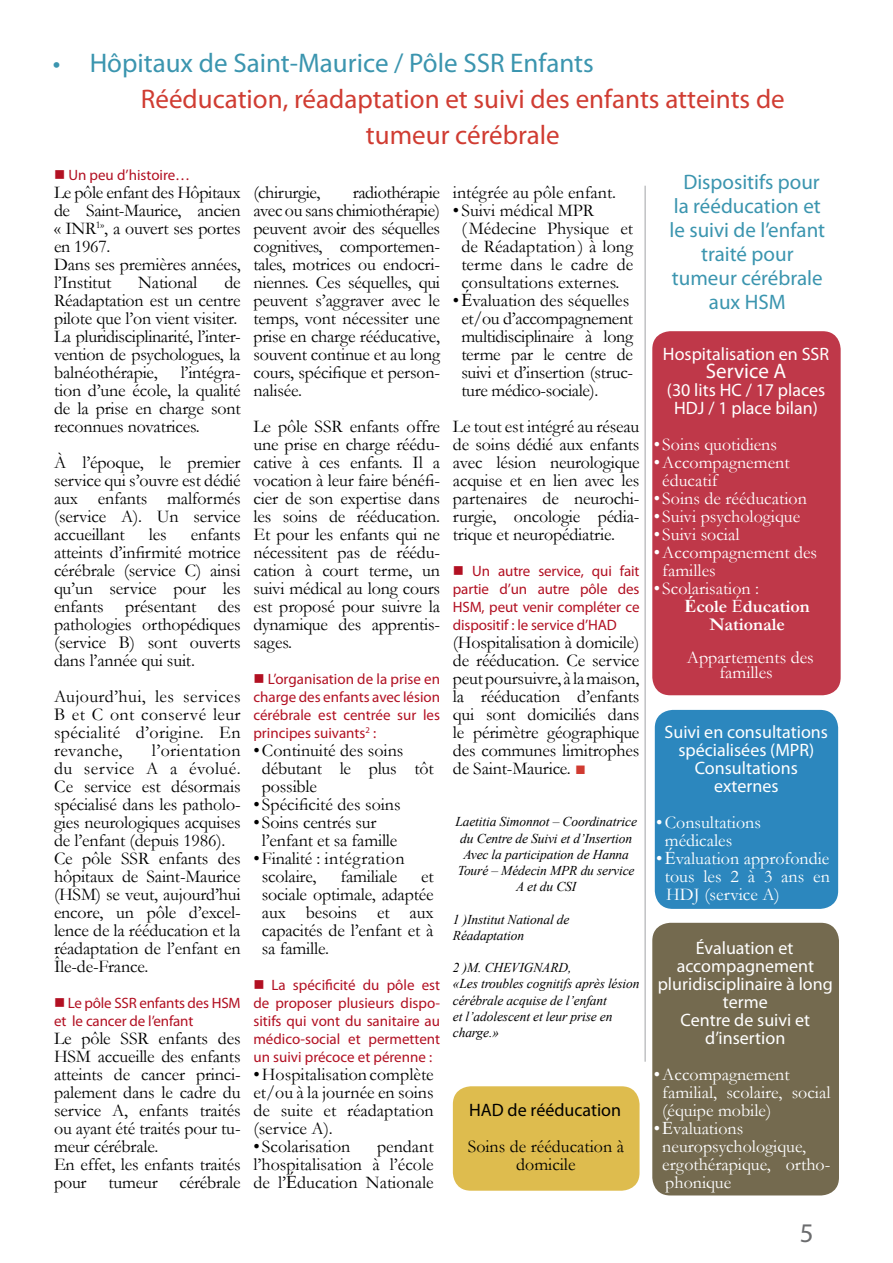
<style>
.page{position:relative;width:893px;height:1263px;background:#fff}
.page>*{position:absolute;margin:0;border:0;box-sizing:border-box;transform-origin:0 0}
.t1{font:27px/36px "Myriad Pro";color:#d03c32;text-align:center}
.t2{font:27px "Myriad Pro";color:#3b95af}
.t3{font:27px "Myriad Pro";color:#6b6c6e}
.t4{font:21px/24px "Myriad Pro";color:#3b95af;text-align:center}
.t5{font:21px "Myriad Pro";color:#fff}
.t6{font:18px/18px "Garamond";letter-spacing:-.01em;color:#000;text-align:justify}
.t7{font:18px/18px "Garamond";color:#fff}
.t8{font:18px/18px "Myriad Pro";color:#fff;text-align:center}
.t9{font:700 18px "Garamond";color:#fff}
.t10{font:18px "Myriad Pro";color:#000}
.t11{font:15px/18px "Myriad Pro";letter-spacing:-.005em;color:#b21022;text-align:justify}
.t12{font:italic 13.5px/16.2px "Times New Roman";letter-spacing:-.01em;color:#000}
.s1{font-family:"Times New Roman"}
.s2{color:#d03b31}
.s3{font-family:"Times New Roman";font-weight:400}
</style>
<div class="page">
<div style="left:655px;top:710px;width:183px;height:199px;background:#2c87be;border-radius:18px"></div>
<div style="left:652px;top:923px;width:187px;height:272px;background:#746a4f;border-radius:18px"></div>
<div style="left:652px;top:331px;width:189px;height:364px;background:#bf3849;border-radius:18px"></div>
<div style="left:453px;top:1086px;width:186px;height:105px;background:#debc4e;border-radius:18px"></div>
<hr style="left:644px;top:186px;width:2px;height:876px;background:#c1c2c4">
<h1 class="t2" style="left:53px;top:46px;width:543px">• Hôpitaux de Saint-Maurice / Pôle SSR Enfants</h1>
<h1 class="t1" style="left:141px;top:81px;width:645px">Rééducation, réadaptation et suivi des enfants atteints de tumeur cérébrale</h1>
<p class="t11" style="left:68px;top:166px;width:123px">Un peu d’histoire…</p>
<p class="t6" style="left:54px;top:183px;width:188px;text-align:left">Le pôle enfant des Hôpitaux de Saint-Maurice, ancien « INR<sup>1»</sup>, a ouvert ses portes en 1967.<br>Dans ses premières années, l’Institut</p>
<p class="t4" style="left:669px;top:169px;width:157px">Dispositifs pour la rééducation et le suivi de l’enfant traité pour tumeur cérébrale aux HSM</p>
<p class="t6" style="left:253px;top:183px;width:188px;text-indent:99px">radiothérapie avec ou sans chimiothérapie) peuvent avoir des séquelles cognitives, comportemen&shy;tales, motrices ou endocri&shy;niennes. Ces séquelles, qui peuvent s’aggraver avec le temps, vont nécessiter une prise en charge rééducative, souvent continue et au long cours, spécifique et person&shy;nalisée.</p>
<p class="t6" style="left:253px;top:417px;width:188px">Le pôle SSR enfants offre une prise en charge réédu&shy;cative à ces enfants. Il a vocation à leur faire bénéfi&shy;cier de son expertise dans les soins de rééducation.<br>Et pour les enfants qui ne nécessitent pas de réédu&shy;cation à court terme, un suivi médical au long cours est proposé pour suivre la dynamique des apprentis&shy;sages.</p>
<p class="t11" style="left:253px;top:670px;width:188px;text-indent:14px">L’organisation de la prise en charge des enfants avec lésion cérébrale est centrée sur les principes suivants<sup>2</sup> :</p>
<p class="t6" style="left:262px;top:741px;width:173px;text-align:left;text-indent:-8px">•Continuité des soins débutant le plus tôt possible</p>
<p class="t6" style="left:253px;top:795px;width:149px">•Spécificité des soins</p>
<p class="t6" style="left:262px;top:813px;width:137px;text-indent:-8px">•Soins centrés sur l’enfant et sa famille</p>
<p class="t6" style="left:262px;top:849px;width:144px;text-indent:-8px">•Finalité : intégration scolaire,</p>
<p class="t6" style="left:453px;top:183px;width:165px">intégrée au pôle enfant.</p>
<p class="t6" style="left:461px;top:201px;width:173px;text-align:left;text-indent:-8px">•Suivi médical MPR (Médecine Physique et de Réadaptation) à long terme dans le cadre de consultations externes.</p>
<p class="t6" style="left:461px;top:291px;width:173px;text-align:left;text-indent:-8px"><span class="s1">• É</span>valuation des séquelles et/ou d’accompagnement multidisciplinaire à long terme par le centre de suivi et d’insertion (struc&shy;ture médico-sociale).</p>
<p class="t6" style="left:453px;top:417px;width:188px">Le tout est intégré au réseau de soins dédié aux enfants avec lésion neurologique acquise et en lien avec les partenaires de neurochi&shy;rurgie, oncologie pédia&shy;trique et neuropédiatrie.</p>
<p class="t11" style="left:453px;top:562px;width:188px;text-indent:19px">Un autre service, qui fait partie d’un autre pôle des HSM, peut venir compléter ce dispositif : le service d’HAD</p>
<p class="t6" style="left:453px;top:633px;width:188px">(Hospitalisation à domicile) de rééducation. Ce service peut poursuivre, à la maison, la rééducation d’enfants qui sont domiciliés dans le périmètre géographique des communes limitrophes de Saint-Maurice. <span class="s2">■</span></p>
<p class="t6" style="left:253px;top:183px;width:68px">(chirurgie,</p>
<p class="t6" style="left:54px;top:273px;width:188px;text-align:left;text-indent:170px">de<br>Réadaptation est un centre pilote que l’on vient visiter.<br>La pluridisciplinarité, l’inter&shy;vention de psychologues, la balnéothérapie,</p>
<p class="t6" style="left:138px;top:273px;width:61px">National</p>
<p class="t8" style="left:663px;top:345px;width:168px">Hospitalisation en SSR</p>
<p class="t5" style="left:706px;top:358px;width:82px">Service A</p>
<p class="t8" style="left:667px;top:381px;width:160px">(30 lits HC / 17 places<br>HDJ / 1 place bilan)</p>
<p class="t7" style="left:654px;top:435px;width:125px">•Soins quotidiens</p>
<p class="t7" style="left:662px;top:453px;width:129px;text-indent:-8px">•Accompagnement éducatif</p>
<p class="t7" style="left:654px;top:489px;width:155px">•Soins de rééducation</p>
<p class="t7" style="left:654px;top:507px;width:148px">•Suivi psychologique</p>
<p class="t7" style="left:654px;top:525px;width:87px">•Suivi social</p>
<p class="t7" style="left:662px;top:543px;width:156px;text-indent:-8px">•Accompagnement des familles</p>
<p class="t7" style="left:654px;top:579px;width:107px">•Scolarisation :</p>
<p class="t9" style="left:684px;top:594px;width:127px"><span class="s1">É</span>cole <span class="s3">É</span>ducation</p>
<p class="t9" style="left:709px;top:612px;width:77px">Nationale</p>
<p class="t7" style="left:687px;top:649px;width:128px;line-height:15px;text-align:center">Appartements des familles</p>
<p class="t6" style="left:54px;top:363px;width:188px;text-indent:127px">l’intégra&shy;tion d’une école, la qualité de la prise en charge sont reconnues novatrices.</p>
<p class="t6" style="left:54px;top:453px;width:188px">À l’époque, le premier service qui s’ouvre est dédié aux enfants malformés (service A). Un service accueillant</p>
<p class="t6" style="left:54px;top:525px;width:188px;text-indent:137px">enfants atteints d’infirmité motrice cérébrale (service C) ainsi qu’un service pour les enfants présentant des pathologies orthopédiques (service B) sont ouverts dans l’année qui suit.</p>
<p class="t6" style="left:54px;top:687px;width:188px">Aujourd’hui, les services B et C ont conservé leur spécialité d’origine. En revanche,</p>
<p class="t6" style="left:149px;top:525px;width:19px">les</p>
<p class="t8" style="left:665px;top:723px;width:165px">Suivi en consultations spécialisées (MPR)<br>Consultations externes</p>
<p class="t7" style="left:665px;top:813px;width:98px;text-indent:-8px">•Consultations médicales</p>
<p class="t7" style="left:665px;top:849px;width:167px;text-align:justify;text-indent:-8px"><span class="s1">• É</span>valuation approfondie tous les 2 à 3 ans en HDJ (service A)</p>
<p class="t8" style="left:658px;top:939px;width:177px">Évaluation et accompagnement pluridisciplinaire à long terme<br>Centre de suivi et d’insertion</p>
<p class="t7" style="left:662px;top:1065px;width:170px;text-indent:-8px">•Accompagnement familial, scolaire, social (équipe mobile)</p>
<p class="t7" style="left:662px;top:1119px;width:170px;text-indent:-8px"><span class="s1">• É</span>valuations neuropsychologique, ergothérapique, ortho&shy;phonique</p>
<p class="t6" style="left:54px;top:741px;width:188px;text-align:left;text-indent:98px">l’orientation du service A a évolué.<br>Ce service est désormais spécialisé dans les patholo&shy;gies neurologiques acquises de l’enfant (depuis 1986).<br>Ce pôle SSR enfants des hôpitaux de Saint-Maurice (HSM) se veut, aujourd’hui encore, un pôle d’excel&shy;lence de la rééducation et la réadaptation de l’enfant en<br>Île-de-France.</p>
<p class="t11" style="left:54px;top:994px;width:188px;text-indent:14px">Le pôle SSR enfants des HSM et le cancer de l’enfant</p>
<p class="t6" style="left:54px;top:1029px;width:188px;text-align:left">Le pôle SSR enfants des<br>HSM accueille des enfants atteints de cancer princi&shy;palement dans le cadre du service A, enfants traités ou ayant été traités pour tu&shy;meur cérébrale.<br>En effet, les enfants traités pour tumeur cérébrale</p>
<p class="t12" style="left:455px;top:813px;width:183px;text-align:center">Laetitia Simonnot – Coordinatrice du Centre de Suivi et d’Insertion<br>Avec la participation de Hanna<br>Touré – Médecin MPR du service<br>A et du CSI</p>
<p class="t12" style="left:453px;top:910px;width:118px">1 )Institut National de<br>Réadaptation</p>
<p class="t12" style="left:453px;top:959px;width:188px">2 )M. CHEVIGNARD,<br>«Les troubles cognitifs après lésion cérébrale acquise de l’enfant<br>et l’adolescent et leur prise en charge.»</p>
<p class="t6" style="left:340px;top:867px;width:58px">familiale</p>
<p class="t6" style="left:262px;top:867px;width:173px;text-indent:159px">et sociale optimale, adaptée aux besoins et aux capacités de l’enfant et à sa famille.</p>
<p class="t11" style="left:253px;top:976px;width:188px;text-indent:18px">La spécificité du pôle est de proposer plusieurs dispo&shy;sitifs qui vont du sanitaire au médico-social et permettent un suivi précoce et pérenne :</p>
<p class="t6" style="left:253px;top:1065px;width:182px">•Hospitalisation complète et/ou à la journée en soins de suite et réadaptation (service A).</p>
<p class="t6" style="left:253px;top:1137px;width:98px">•Scolarisation</p>
<p class="t10" style="left:469px;top:1099px;width:154px">HAD de rééducation</p>
<p class="t6" style="left:468px;top:1137px;width:158px;text-align:center">Soins de rééducation à domicile</p>
<p class="t6" style="left:253px;top:1137px;width:182px;text-indent:124px">pendant l’hospitalisation à l’école de l’<span class="s1">É</span>ducation Nationale</p>
<h1 class="t3" style="left:800px;top:1216px;width:15px">5</h1>
</div>
